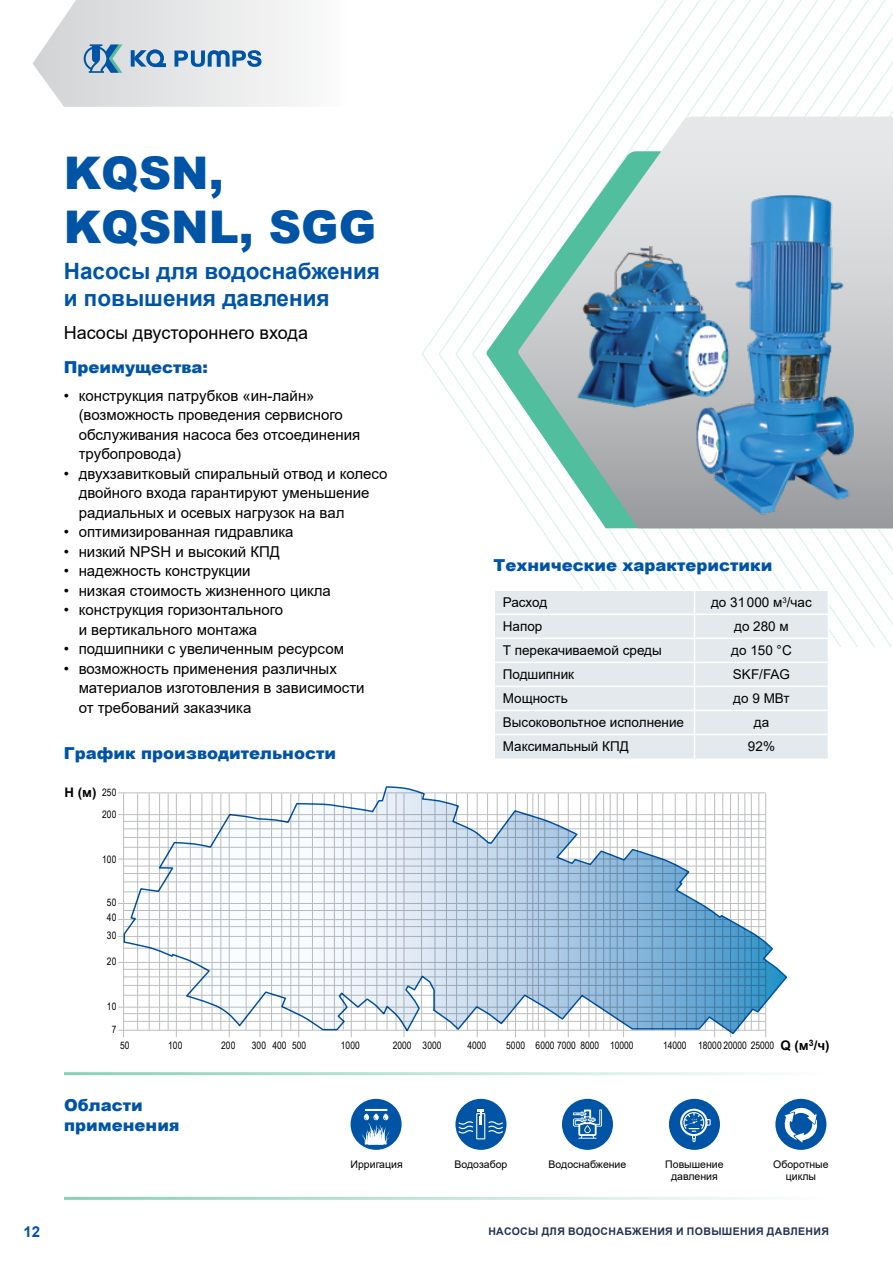
<style>
.page{position:relative;width:893px;height:1263px;background:#fff}
.page>*{position:absolute;margin:0;border:0;box-sizing:border-box;transform-origin:0 0}
.t1{font:900 45px/54px "Arial";color:#0054a6}
.t2{font:700 22.5px/27px "Arial";color:#0054a6}
.t3{font:18px "Arial";color:#000}
.t4{font:900 16.5px/19.5px "Arial";color:#0054a6}
.t5{font:15px/19.5px "Arial";color:#000}
.t6{font:700 15px "Arial";color:#0054a6}
.t7{font:13.5px "Arial";color:#000}
.t8{font:700 13.2px "Arial";color:#000}
.t9{font:10.5px/12px "Arial";color:#000;text-align:center}
.t10{font:700 10.5px "Arial";letter-spacing:.035em;color:#233453}
.t11{font:10.2px "Arial Narrow";color:#000}
.s1{font-family:"Arial Narrow";font-weight:400;font-size:10.2px}
</style>
<div class="page">
<svg style="left:758px;top:0;width:17px;height:589px"></svg>
<svg style="left:775px;top:0;width:17px;height:589px"></svg>
<svg style="left:792px;top:0;width:16px;height:589px"></svg>
<svg style="left:808px;top:0;width:17px;height:589px"></svg>
<div style="left:562px;top:1099px;width:51px;height:51px;background:#0054a6;border-radius:50%"></div>
<svg style="left:573px;top:1109px;width:29px;height:30px"></svg>
<div style="left:669px;top:1099px;width:51px;height:51px;background:#0054a6;border-radius:50%"></div>
<svg style="left:680px;top:1109px;width:31px;height:33px"></svg>
<div style="left:775px;top:1099px;width:51px;height:51px;background:#0054a6;border-radius:50%"></div>
<svg style="left:784px;top:1107px;width:34px;height:35px"></svg>
<hr style="left:64px;top:1072px;width:765px;height:3px;background:#8bcfb7">
<hr style="left:64px;top:1197px;width:765px;height:3px;background:#8bcfb7">
<div style="left:455px;top:1099px;width:51px;height:51px;background:#0054a6;border-radius:50%"></div>
<svg style="left:458px;top:1109px;width:45px;height:30px"></svg>
<div style="left:351px;top:1099px;width:51px;height:51px;background:#0054a6;border-radius:50%"></div>
<hr style="left:365px;top:1109px;width:22px;height:2px;background:#fff">
<svg style="left:362px;top:1113px;width:28px;height:31px"></svg>
<hr style="left:515px;top:793px;width:1px;height:244px;background:#bcbec0">
<hr style="left:545px;top:793px;width:1px;height:244px;background:#bcbec0">
<hr style="left:176px;top:793px;width:1px;height:244px;background:#bcbec0">
<hr style="left:229px;top:793px;width:1px;height:244px;background:#bcbec0">
<hr style="left:260px;top:793px;width:1px;height:244px;background:#bcbec0">
<hr style="left:281px;top:793px;width:1px;height:244px;background:#bcbec0">
<hr style="left:299px;top:793px;width:1px;height:244px;background:#bcbec0">
<hr style="left:351px;top:793px;width:1px;height:244px;background:#bcbec0">
<hr style="left:404px;top:793px;width:1px;height:244px;background:#bcbec0">
<hr style="left:435px;top:793px;width:1px;height:244px;background:#bcbec0">
<hr style="left:477px;top:793px;width:1px;height:244px;background:#bcbec0">
<hr style="left:123px;top:793px;width:1px;height:244px;background:#bcbec0">
<hr style="left:568px;top:793px;width:1px;height:244px;background:#bcbec0">
<hr style="left:589px;top:793px;width:1px;height:244px;background:#bcbec0">
<hr style="left:623px;top:793px;width:1px;height:244px;background:#bcbec0">
<hr style="left:675px;top:793px;width:1px;height:244px;background:#bcbec0">
<hr style="left:714px;top:793px;width:1px;height:244px;background:#bcbec0">
<hr style="left:730px;top:793px;width:1px;height:244px;background:#bcbec0">
<hr style="left:765px;top:793px;width:1px;height:244px;background:#bcbec0">
<hr style="left:119px;top:1030px;width:647px;height:1px;background:#bcbec0">
<hr style="left:118px;top:1007px;width:647px;height:1px;background:#bcbec0">
<hr style="left:118px;top:962px;width:647px;height:1px;background:#bcbec0">
<hr style="left:118px;top:936px;width:647px;height:1px;background:#bcbec0">
<hr style="left:118px;top:919px;width:647px;height:1px;background:#bcbec0">
<hr style="left:118px;top:903px;width:647px;height:1px;background:#bcbec0">
<hr style="left:118px;top:859px;width:647px;height:1px;background:#bcbec0">
<hr style="left:118px;top:814px;width:647px;height:1px;background:#bcbec0">
<hr style="left:118px;top:793px;width:647px;height:1px;background:#bcbec0">
<svg style="left:124px;top:786px;width:663px;height:248px"></svg>
<div style="left:495px;top:591px;width:330px;height:167px;background:#e3e9ec"></div>
<hr style="left:494px;top:614px;width:200px;height:1px;background:#fff">
<hr style="left:694px;top:614px;width:135px;height:1px;background:#fff">
<hr style="left:494px;top:638px;width:200px;height:1px;background:#fff">
<hr style="left:694px;top:638px;width:135px;height:1px;background:#fff">
<hr style="left:494px;top:662px;width:200px;height:1px;background:#fff">
<hr style="left:694px;top:662px;width:135px;height:1px;background:#fff">
<hr style="left:494px;top:686px;width:200px;height:1px;background:#fff">
<hr style="left:694px;top:686px;width:135px;height:1px;background:#fff">
<hr style="left:494px;top:710px;width:200px;height:1px;background:#fff">
<hr style="left:694px;top:710px;width:135px;height:1px;background:#fff">
<hr style="left:494px;top:734px;width:200px;height:1px;background:#fff">
<hr style="left:694px;top:734px;width:135px;height:1px;background:#fff">
<svg style="left:694px;top:591px;width:1px;height:167px"></svg>
<svg style="left:825px;top:0;width:68px;height:758px"></svg>
<svg style="left:486px;top:214px;width:32px;height:281px"></svg>
<svg style="left:518px;top:117px;width:375px;height:411px"></svg>
<svg style="left:33px;top:0;width:265px;height:107px"></svg>
<img style="left:566px;top:237px;width:99px;height:180px">
<img style="left:665px;top:169px;width:215px;height:352px">
<h1 class="t1" style="left:64px;top:145px;width:314px">KQSN,<br>KQSNL, SGG</h1>
<h2 class="t2" style="left:64px;top:257px;width:318px">Насосы для водоснабжения и повышения давления</h2>
<p class="t3" style="left:64px;top:320px;width:246px">Насосы двустороннего входа</p>
<p class="t4" style="left:64px;top:356px;width:146px">Преимущества:</p>
<p class="t5" style="left:79px;top:385px;width:283px;text-indent:-15px">• конструкция патрубков «ин-лайн» (возможность проведения сервисного обслуживания насоса без отсоединения трубопровода)</p>
<p class="t5" style="left:79px;top:463px;width:310px;text-indent:-15px">• двухзавитковый спиральный отвод и колесо двойного входа гарантируют уменьшение радиальных и осевых нагрузок на вал</p>
<p class="t5" style="left:64px;top:522px;width:231px">• оптимизированная гидравлика</p>
<p class="t5" style="left:64px;top:541px;width:218px">• низкий NPSH и высокий КПД</p>
<p class="t5" style="left:64px;top:561px;width:188px">• надежность конструкции</p>
<p class="t5" style="left:64px;top:580px;width:269px">• низкая стоимость жизненного цикла</p>
<p class="t5" style="left:79px;top:600px;width:206px;text-indent:-15px">• конструкция горизонтального и вертикального монтажа</p>
<p class="t5" style="left:64px;top:639px;width:282px">• подшипники с увеличенным ресурсом</p>
<p class="t5" style="left:79px;top:658px;width:287px;text-indent:-15px">• возможность применения различных материалов изготовления в зависимости от требований заказчика</p>
<p class="t4" style="left:64px;top:743px;width:274px">График производительности</p>
<p class="t8" style="left:65px;top:783px;width:53px">H (м) <span class="s1">250</span></p>
<p class="t11" style="left:102px;top:806px;width:16px">200</p>
<p class="t11" style="left:102px;top:852px;width:16px">100</p>
<p class="t11" style="left:107px;top:895px;width:11px">50</p>
<p class="t11" style="left:107px;top:910px;width:11px">40</p>
<p class="t11" style="left:107px;top:928px;width:11px">30</p>
<p class="t11" style="left:107px;top:954px;width:11px">20</p>
<p class="t11" style="left:107px;top:999px;width:11px">10</p>
<p class="t11" style="left:112px;top:1022px;width:6px">7</p>
<p class="t4" style="left:494px;top:555px;width:280px">Технические характеристики</p>
<p class="t7" style="left:503px;top:593px;width:46px">Расход</p>
<p class="t7" style="left:711px;top:593px;width:102px">до 31000 м<sup>3</sup>/час</p>
<p class="t7" style="left:503px;top:617px;width:41px">Напор</p>
<p class="t7" style="left:734px;top:617px;width:56px">до 280 м</p>
<p class="t7" style="left:503px;top:641px;width:160px">Т перекачиваемой среды</p>
<p class="t7" style="left:731px;top:641px;width:62px">до 150 °C</p>
<p class="t7" style="left:503px;top:665px;width:73px">Подшипник</p>
<p class="t7" style="left:733px;top:665px;width:59px">SKF/FAG</p>
<p class="t7" style="left:503px;top:689px;width:66px">Мощность</p>
<p class="t7" style="left:733px;top:689px;width:58px">до 9 МВт</p>
<p class="t7" style="left:503px;top:713px;width:183px">Высоковольтное исполнение</p>
<p class="t7" style="left:754px;top:713px;width:17px">да</p>
<p class="t7" style="left:503px;top:737px;width:128px">Максимальный КПД</p>
<p class="t7" style="left:748px;top:737px;width:29px">92%</p>
<p class="t8" style="left:780px;top:1036px;width:50px">Q (м<sup>3</sup>/ч)</p>
<p class="t11" style="left:120px;top:1038px;width:11px">50</p>
<p class="t11" style="left:168px;top:1038px;width:16px">100</p>
<p class="t11" style="left:221px;top:1038px;width:16px">200</p>
<p class="t11" style="left:252px;top:1038px;width:56px">300 400 500</p>
<p class="t11" style="left:341px;top:1038px;width:20px">1000</p>
<p class="t11" style="left:393px;top:1038px;width:50px">2000 3000</p>
<p class="t11" style="left:467px;top:1038px;width:20px">4000</p>
<p class="t11" style="left:506px;top:1038px;width:129px">5000 6000 7000 8000 10000</p>
<p class="t11" style="left:663px;top:1038px;width:113px">14000 18000 20000 25000</p>
<p class="t4" style="left:64px;top:1095px;width:117px">Области применения</p>
<p class="t9" style="left:351px;top:1158px;width:54px">Ирригация</p>
<p class="t9" style="left:455px;top:1158px;width:54px">Водозабор</p>
<p class="t9" style="left:549px;top:1158px;width:79px">Водоснабжение</p>
<p class="t9" style="left:665px;top:1158px;width:60px">Повышение давления</p>
<p class="t9" style="left:773px;top:1158px;width:57px">Оборотные циклы</p>
<p class="t6" style="left:24px;top:1221px;width:18px">12</p>
<p class="t10" style="left:488px;top:1224px;width:342px">НАСОСЫ ДЛЯ ВОДОСНАБЖЕНИЯ И ПОВЫШЕНИЯ ДАВЛЕНИЯ</p>
</div>
